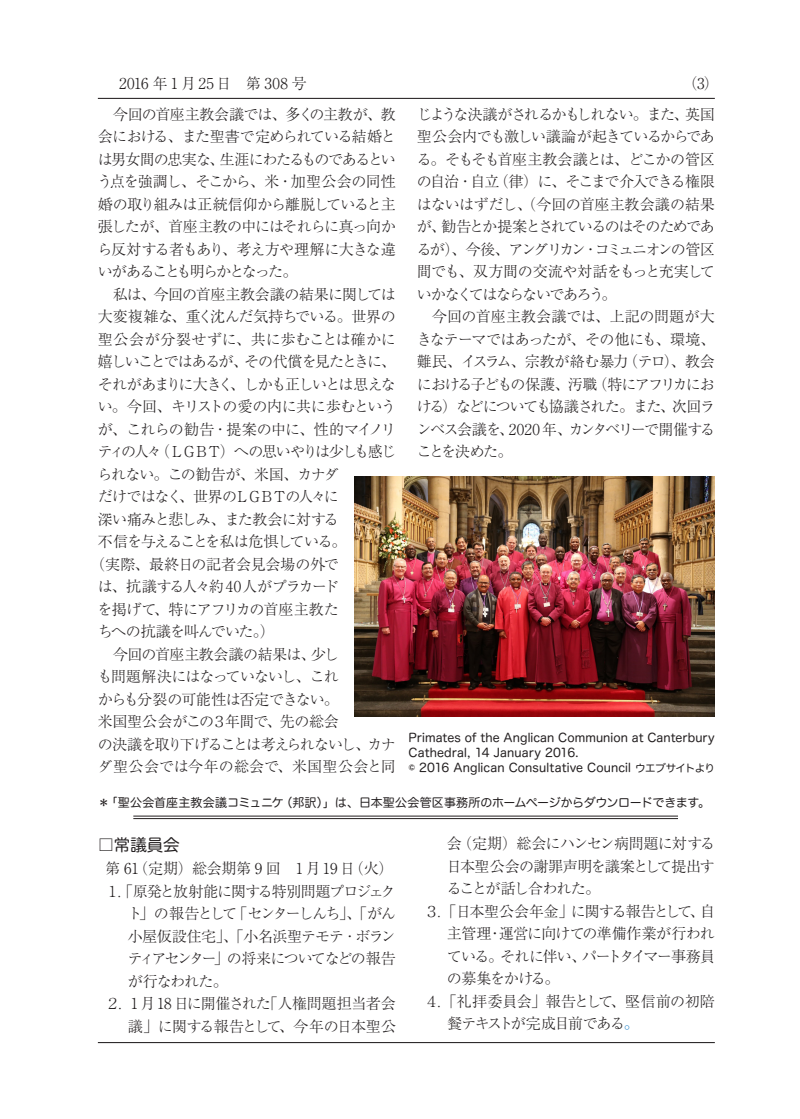
<style>
.page{position:relative;width:800px;height:1119px;background:#fff}
.page>*{position:absolute;margin:0;border:0;box-sizing:border-box;transform-origin:0 0}
.t1{font:16.5px "Hira Maru Pro W4";color:#231f20}
.t2{font:300 15px/22.5px "Ryumin Pro";letter-spacing:-.06em;color:#231f20;text-align:justify}
.t3{font:300 15px "Ryumin Pro";letter-spacing:-.04em;color:#231f20}
.t4{font:300 15px "Ryumin Pro";letter-spacing:-.015em;color:#231f20}
.t5{font:300 15px "Ryumin Pro";letter-spacing:-.085em;color:#231f20}
.t6{font:300 15px "Ryumin Pro";letter-spacing:-.08em;color:#231f20}
.t7{font:300 15px "Ryumin Pro";letter-spacing:-.035em;color:#231f20}
.t8{font:300 15px "Ryumin Pro";letter-spacing:-.145em;color:#231f20}
.t9{font:300 15px "Ryumin Pro";letter-spacing:-.095em;color:#231f20}
.t10{font:300 15px "Ryumin Pro";letter-spacing:-.1em;color:#231f20}
.t11{font:300 15px "Ryumin Pro";letter-spacing:-.02em;color:#231f20}
.t12{font:300 15px "Ryumin Pro";letter-spacing:-.125em;color:#231f20}
.t13{font:300 15px "Ryumin Pro";letter-spacing:.005em;color:#231f20}
.t14{font:300 15px "Ryumin Pro";letter-spacing:.01em;color:#231f20}
.t15{font:300 15px "Ryumin Pro";letter-spacing:-.11em;color:#231f20}
.t16{font:300 15px "Ryumin Pro";letter-spacing:-.13em;color:#231f20}
.t17{font:300 15px "Ryumin Pro";letter-spacing:-.01em;color:#231f20}
.t18{font:300 15px "Ryumin Pro";letter-spacing:-.025em;color:#231f20}
.t19{font:300 15px "Ryumin Pro";letter-spacing:.035em;color:#231f20}
.t20{font:300 15px "Ryumin Pro";letter-spacing:-.09em;color:#231f20}
.t21{font:12px/15px "Hira Maru Pro N W4";letter-spacing:.01em;color:#231f20}
.t22{font:12px "Hira Maru Pro N W4";letter-spacing:-.015em;color:#231f20}
.s1{font-size:10.5px}
.s2{color:#0070c0}
</style>
<div class="page">
<hr style="left:98px;top:98px;width:616px;height:1px;background:#231f20">
<hr style="left:98px;top:1041px;width:616px;height:1px;background:#231f20">
<img style="left:354px;top:476px;width:360px;height:240px">
<hr style="left:133px;top:815px;width:544px;height:1px;background:#231f20">
<hr style="left:133px;top:818px;width:544px;height:1px;background:#231f20">
<p class="t19" style="left:119px;top:71px;width:189px">2016 年 1 月25日　第 308 号</p>
<p class="t2" style="left:682px;top:70px;width:38px">（3）</p>
<p class="t2" style="left:98px;top:101px;width:300px;text-indent:15px">今回の首座主教会議では、多くの主教が、教会における、また聖書で定められている結婚とは男女間の忠実な、生涯にわたるものであるという点を強調し、そこから、米・加聖公会の同性婚の取り組みは正統信仰から離脱していると主張したが、首座主教の中にはそれらに真っ向から反対する者もあり、考え方や理解に大きな違いがあることも明らかとなった。</p>
<p class="t3" style="left:113px;top:282px;width:284px">私は、今回の首座主教会議の結果に関しては</p>
<p class="t3" style="left:98px;top:305px;width:299px">大変複雑な、重く沈んだ気持ちでいる。世界の</p>
<p class="t13" style="left:98px;top:327px;width:299px">聖公会が分裂せずに、共に歩むことは確かに</p>
<p class="t9" style="left:98px;top:350px;width:299px">嬉しいことではあるが、その代償を見たときに、</p>
<p class="t5" style="left:98px;top:372px;width:299px">それがあまりに大きく、しかも正しいとは思えな</p>
<p class="t3" style="left:98px;top:395px;width:300px">い。今回、キリストの愛の内に共に歩むという</p>
<p class="t2" style="left:98px;top:416px;width:300px">が、これらの勧告・提案の中に、性的マイノリ</p>
<p class="t8" style="left:98px;top:440px;width:299px">ティの人々（ＬＧＢＴ）への思いやりは少しも感じ</p>
<p class="t2" style="left:98px;top:461px;width:243px">られない。この勧告が、米国、カナダ</p>
<p class="t16" style="left:98px;top:485px;width:243px">だけではなく、世界のＬＧＢＴの人々に</p>
<p class="t2" style="left:98px;top:506px;width:242px">深い痛みと悲しみ、また教会に対する</p>
<p class="t5" style="left:98px;top:530px;width:250px">不信を与えることを私は危惧している。</p>
<p class="t17" style="left:90px;top:552px;width:250px">（実際、最終日の記者会見会場の外で</p>
<p class="t6" style="left:98px;top:575px;width:242px">は、抗議する人々約 40人がプラカード</p>
<p class="t3" style="left:98px;top:597px;width:243px">を掲げて、特にアフリカの首座主教た</p>
<p class="t2" style="left:98px;top:619px;width:178px">ちへの抗議を叫んでいた。）</p>
<p class="t7" style="left:113px;top:642px;width:227px">今回の首座主教会議の結果は、少し</p>
<p class="t2" style="left:97px;top:664px;width:243px">も問題解決にはなっていないし、これ</p>
<p class="t2" style="left:98px;top:686px;width:243px">からも分裂の可能性は否定できない。</p>
<p class="t18" style="left:98px;top:710px;width:242px">米国聖公会がこの３年間で、先の総会</p>
<p class="t10" style="left:98px;top:732px;width:299px">の決議を取り下げることは考えられないし、カナ</p>
<p class="t14" style="left:98px;top:755px;width:299px">ダ聖公会では今年の総会で、米国聖公会と同</p>
<p class="t2" style="left:416px;top:101px;width:300px">じような決議がされるかもしれない。また、英国聖公会内でも激しい議論が起きているからである。そもそも首座主教会議とは、どこかの管区の自治・自立（律）に、そこまで介入できる権限はないはずだし、（今回の首座主教会議の結果が、勧告とか提案とされているのはそのためであるが）、今後、アングリカン・コミュニオンの管区間でも、双方間の交流や対話をもっと充実していかなくてはならないであろう。</p>
<p class="t2" style="left:416px;top:304px;width:300px;text-indent:15px">今回の首座主教会議では、上記の問題が大きなテーマではあったが、その他にも、環境、難民、イスラム、宗教が絡む暴力（テロ）、教会における子どもの保護、汚職（特にアフリカにおける）などについても協議された。また、次回ランベス会議を、2020 年、カンタベリーで開催することを決めた。　</p>
<p class="t21" style="left:408px;top:729px;width:308px">Primates of the Anglican Communion at Canterbury<br>Cathedral, 14 January 2016.<br>© 2016 Anglican Consultative Council <span class="s1">ウエブサイトより</span></p>
<p class="t22" style="left:98px;top:792px;width:613px">＊「聖公会首座主教会議コミュニケ（邦訳）」は、日本聖公会管区事務所のホームページからダウンロードできます。</p>
<p class="t1" style="left:98px;top:830px;width:84px">□常議員会</p>
<p class="t4" style="left:105px;top:856px;width:289px">第 61（定期）総会期第 9 回　1 月19 日（火）</p>
<p class="t2" style="left:105px;top:878px;width:292px">１．「原発と放射能に関する特別問題プロジェク</p>
<p class="t12" style="left:127px;top:901px;width:270px">ト」の報告として「センターしんち」、「がん</p>
<p class="t7" style="left:128px;top:924px;width:269px">小屋仮設住宅」、「小名浜聖テモテ･ボラン</p>
<p class="t15" style="left:128px;top:946px;width:269px">ティアセンター」の将来についてなどの報告</p>
<p class="t2" style="left:128px;top:968px;width:102px">が行なわれた。</p>
<p class="t11" style="left:105px;top:991px;width:292px">２．1 月18 日に開催された「人権問題担当者会</p>
<p class="t2" style="left:128px;top:1013px;width:269px">議」に関する報告として、今年の日本聖公</p>
<p class="t3" style="left:447px;top:831px;width:269px">会（定期）総会にハンセン病問題に対する</p>
<p class="t3" style="left:446px;top:854px;width:270px">日本聖公会の謝罪声明を議案として提出す</p>
<p class="t2" style="left:447px;top:876px;width:155px">ることが話し合われた。</p>
<p class="t2" style="left:424px;top:898px;width:292px">３．「日本聖公会年金」に関する報告として、自</p>
<p class="t3" style="left:447px;top:921px;width:269px">主管理・運営に向けての準備作業が行われ</p>
<p class="t6" style="left:447px;top:944px;width:269px">ている。それに伴い、パートタイマー事務員</p>
<p class="t2" style="left:447px;top:966px;width:114px">の募集をかける。</p>
<p class="t4" style="left:424px;top:989px;width:292px">４．「礼拝委員会」報告として、堅信前の初陪</p>
<p class="t20" style="left:447px;top:1011px;width:193px">餐テキストが完成目前である<span class="s2">。</span></p>
</div>
